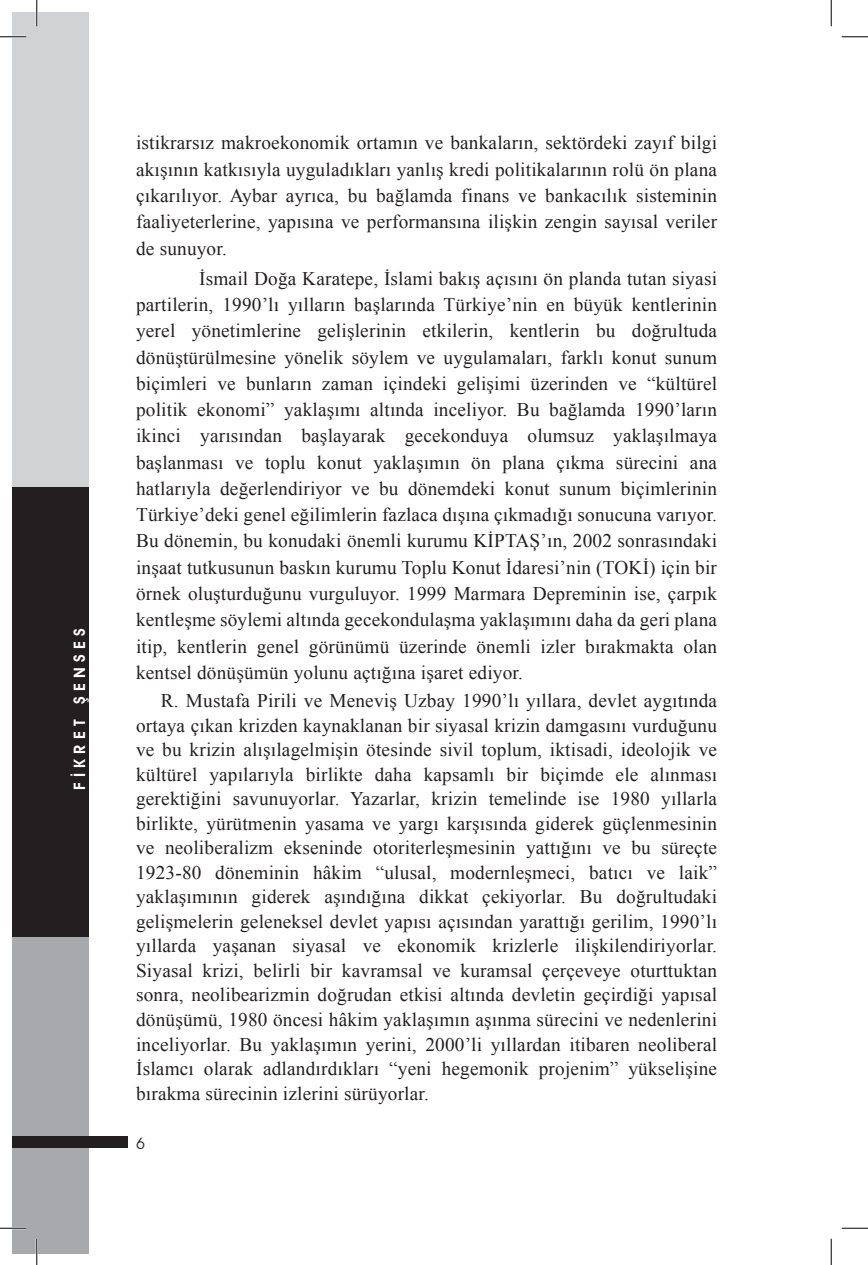
<style>
.page{position:relative;width:868px;height:1265px;background:#fff}
.page>*{position:absolute;margin:0;border:0;box-sizing:border-box;transform-origin:0 0}
.ana_metin{font:19.25px/26.2px "Times New Roman";letter-spacing:.01em;color:#231f20;text-align:justify}
.t1{font:600 15.75px "Avant Garde IT Cby BT";letter-spacing:.34em;color:#fff}
.t2{font:15.75px "Avant Garde IT Cby BT";color:#231f20}
</style>
<div class="page">
<div style="left:12px;top:487px;width:77px;height:449px;background:#231f20"></div>
<div style="left:12px;top:12px;width:77px;height:475px;background:#d1d2d4"></div>
<div style="left:12px;top:936px;width:77px;height:316px;background:#a8a9ad"></div>
<div style="left:12px;top:1136px;width:116px;height:11px;background:#231f20"></div>
<hr style="left:0;top:36px;width:26px;height:2px;background:#fff">
<hr style="left:0;top:1226px;width:26px;height:2px;background:#fff">
<hr style="left:36px;top:0;width:2px;height:26px;background:#fff">
<hr style="left:36px;top:1238px;width:2px;height:26px;background:#fff">
<svg style="left:0;top:36px;width:26px;height:1px"></svg>
<svg style="left:841px;top:36px;width:26px;height:1px"></svg>
<svg style="left:0;top:1227px;width:26px;height:1px"></svg>
<svg style="left:841px;top:1227px;width:26px;height:1px"></svg>
<svg style="left:36px;top:0;width:1px;height:26px"></svg>
<svg style="left:36px;top:1238px;width:1px;height:26px"></svg>
<svg style="left:830px;top:0;width:1px;height:26px"></svg>
<svg style="left:830px;top:1238px;width:1px;height:26px"></svg>
<p class="t1" style="left:70px;top:789px;width:163px;rotate:-90deg">FİKRET ŞENSES</p>
<p class="ana_metin" style="left:136px;top:129px;width:582px">istikrarsız makroekonomik ortamın ve bankaların, sektördeki zayıf bilgi akışının katkısıyla uyguladıkları yanlış kredi politikalarının rolü ön plana çıkarılıyor. Aybar ayrıca, bu bağlamda finans ve bankacılık sisteminin faaliyeterlerine, yapısına ve performansına ilişkin zengin sayısal veriler de sunuyor.</p>
<p class="ana_metin" style="left:136px;top:265px;width:582px;text-indent:63px">İsmail Doğa Karatepe, İslami bakış açısını ön planda tutan siyasi partilerin, 1990’lı yılların başlarında Türkiye’nin en büyük kentlerinin yerel yönetimlerine gelişlerinin etkilerin, kentlerin bu doğrultuda dönüştürülmesine yönelik söylem ve uygulamaları, farklı konut sunum biçimleri ve bunların zaman içindeki gelişimi üzerinden ve “kültürel politik ekonomi” yaklaşımı altında inceliyor. Bu bağlamda 1990’ların ikinci yarısından başlayarak gecekonduya olumsuz yaklaşılmaya başlanması ve toplu konut yaklaşımın ön plana çıkma sürecini ana hatlarıyla değerlendiriyor ve bu dönemdeki konut sunum biçimlerinin Türkiye’deki genel eğilimlerin fazlaca dışına çıkmadığı sonucuna varıyor.<br>Bu dönemin, bu konudaki önemli kurumu KİPTAŞ’ın, 2002 sonrasındaki inşaat tutkusunun baskın kurumu Toplu Konut İdaresi’nin (TOKİ) için bir örnek oluşturduğunu vurguluyor. 1999 Marmara Depreminin ise, çarpık kentleşme söylemi altında gecekondulaşma yaklaşımını daha da geri plana itip, kentlerin genel görünümü üzerinde önemli izler bırakmakta olan kentsel dönüşümün yolunu açtığına işaret ediyor.</p>
<p class="ana_metin" style="left:136px;top:688px;width:582px;line-height:24.5px;text-indent:25px">R. Mustafa Pirili ve Meneviş Uzbay 1990’lı yıllara, devlet aygıtında ortaya çıkan krizden kaynaklanan bir siyasal krizin damgasını vurduğunu ve bu krizin alışılagelmişin ötesinde sivil toplum, iktisadi, ideolojik ve kültürel yapılarıyla birlikte daha kapsamlı bir biçimde ele alınması gerektiğini savunuyorlar. Yazarlar, krizin temelinde ise 1980 yıllarla birlikte, yürütmenin yasama ve yargı karşısında giderek güçlenmesinin ve neoliberalizm ekseninde otoriterleşmesinin yattığını ve bu süreçte 1923-80 döneminin hâkim “ulusal, modernleşmeci, batıcı ve laik” yaklaşımının giderek aşındığına dikkat çekiyorlar. Bu doğrultudaki gelişmelerin geleneksel devlet yapısı açısından yarattığı gerilim, 1990’lı yıllarda yaşanan siyasal ve ekonomik krizlerle ilişkilendiriyorlar.<br>Siyasal krizi, belirli bir kavramsal ve kuramsal çerçeveye oturttuktan sonra, neolibearizmin doğrudan etkisi altında devletin geçirdiği yapısal dönüşümü, 1980 öncesi hâkim yaklaşımın aşınma sürecini ve nedenlerini inceliyorlar. Bu yaklaşımın yerini, 2000’li yıllardan itibaren neoliberal İslamcı olarak adlandırdıkları “yeni hegemonik projenim” yükselişine bırakma sürecinin izlerini sürüyorlar.</p>
<p class="t2" style="left:136px;top:1133px;width:10px">6</p>
</div>
